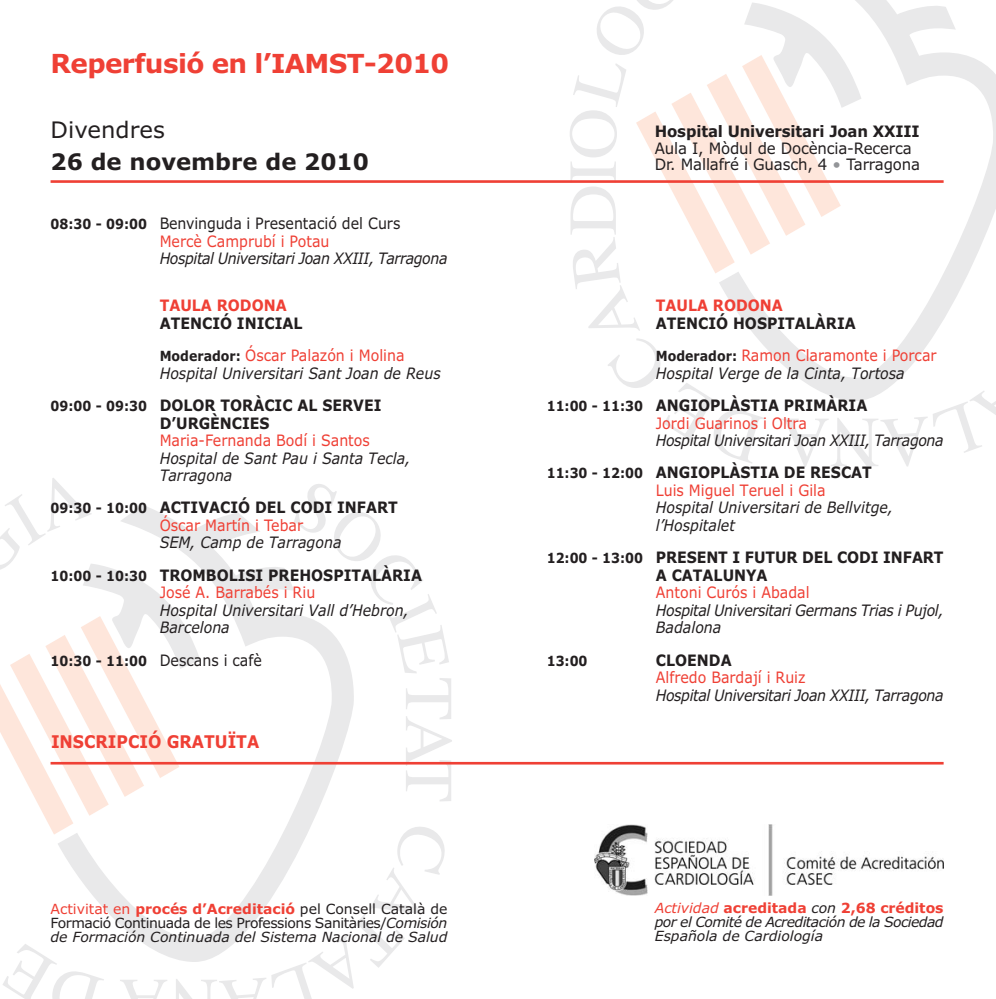
<style>
.page{position:relative;width:996px;height:999px;background:#fff}
.page>*{position:absolute;margin:0;border:0;box-sizing:border-box;transform-origin:0 0}
.t1{font:700 26.25px "Verdana";letter-spacing:-.02em;color:#ef4035}
.t2{font:700 22.75px "Verdana";color:#231f20}
.t3{font:22.75px "Verdana";color:#231f20}
.t4{font:700 17.5px "Verdana";color:#ef4035;scale:.9 1}
.t5{font:italic 15.75px/17.5px "Verdana";color:#231f20;scale:.9 1}
.t6{font:15.75px/32.4px "Verdana";color:#ef4035;scale:.9 1}
.t7{font:700 15.75px/17.5px "Verdana";color:#231f20;scale:.9 1}
.t8{font:italic 15.75px/32.4px "Verdana";letter-spacing:-.03em;color:#231f20;scale:.9 1}
.t9{font:15.75px/17.5px "Verdana";letter-spacing:-.01em;color:#231f20;scale:.9 1}
.t10{font:15.75px/16.6px "Verdana";letter-spacing:-.01em;color:#231f20;scale:.95 1}
.t11{font:italic 15.75px/17.5px "Verdana";letter-spacing:-.025em;color:#231f20;scale:.9 1}
.t12{font:700 15.75px "Verdana";color:#231f20;scale:.95 1}
.t13{font:700 15.75px "Verdana";color:#ef4035;scale:.9 1}
.t14{font:14px/14px "Verdana";letter-spacing:-.03em;color:#231f20;text-align:justify}
.t15{font:italic 14px/14px "Verdana";letter-spacing:-.04em;color:#231f20;text-align:justify}
.t16{font:700 14px "Verdana";color:#231f20;scale:.9 1}
.s1{font-weight:700;font-size:14px}
.s2{color:#ef4035}
.s3{font-weight:700;color:#231f20}
.s4{font-weight:700;font-size:14px;color:#231f20}
.s5{font-weight:700;font-style:normal;font-size:14px}
.s6{font-weight:700;font-style:normal}
.s7{font-size:14px}
.s8{font-weight:400;color:#ef4035}
.s9{font-weight:400;font-style:italic}
.s10{font-weight:700;color:#ef4035}
.s11{font-style:italic}
.s12{font-size:15.58px;color:#939598}
.s13{font-weight:700;font-style:normal;color:#ef4035}
</style>
<div class="page">
<svg style="left:0;top:478px;width:452px;height:521px"></svg>
<svg style="left:752px;top:0;width:244px;height:373px"></svg>
<svg style="left:781px;top:373px;width:215px;height:94px"></svg>
<svg style="left:608px;top:338px;width:157px;height:126px"></svg>
<svg style="left:570px;top:0;width:291px;height:331px"></svg>
<hr style="left:51px;top:762px;width:892px;height:2px;background:#ef4035">
<hr style="left:51px;top:180px;width:892px;height:3px;background:#ef4035">
<img style="left:594px;top:824px;width:350px;height:71px">
<h1 class="t1" style="left:51px;top:53px;width:400px">Reperfusió en l’IAMST-2010</h1>
<h2 class="t3" style="left:51px;top:121px;width:116px">Divendres</h2>
<h2 class="t2" style="left:51px;top:153px;width:320px">26 de novembre de 2010</h2>
<p class="t9" style="left:160px;top:216px;width:269px;text-indent:-109px"><span class="s1">08:30 - 09:00</span> Benvinguda i Presentació del Curs<br><span class="s2">Mercè Camprubí i Potau</span></p>
<p class="t8" style="left:160px;top:244px;width:321px">Hospital Universitari Joan XXIII, Tarragona</p>
<p class="t13" style="left:160px;top:299px;width:143px">TAULA RODONA</p>
<p class="t6" style="left:160px;top:308px;width:274px"><span class="s3">ATENCIÓ INICIAL<br></span><span class="s4">Moderador:</span> Óscar Palazón i Molina</p>
<p class="t5" style="left:51px;top:358px;width:435px;line-height:32.4px;text-indent:109px">Hospital Universitari Sant Joan de Reus<br><span class="s5">09:00 - 09:30</span> <span class="s6">DOLOR TORÀCIC AL SERVEI</span></p>
<p class="t7" style="left:160px;top:415px;width:124px">D’URGÈNCIES</p>
<p class="t6" style="left:160px;top:425px;width:235px">Maria-Fernanda Bodí i Santos</p>
<p class="t5" style="left:160px;top:450px;width:280px">Hospital de Sant Pau i Santa Tecla,<br>Tarragona</p>
<p class="t7" style="left:160px;top:500px;width:266px;text-indent:-109px"><span class="s7">09:30 - 10:00</span> ACTIVACIÓ DEL CODI INFART<br><span class="s8">Óscar Martín i Tebar</span></p>
<p class="t7" style="left:51px;top:528px;width:414px;line-height:32.4px;text-indent:109px"><span class="s9">SEM, Camp de Tarragona<br></span><span class="s7">10:00 - 10:30</span> TROMBOLISI PREHOSPITALÀRIA</p>
<p class="t6" style="left:160px;top:578px;width:174px">José A. Barrabés i Riu</p>
<p class="t5" style="left:160px;top:603px;width:278px">Hospital Universitari Vall d’Hebron,<br>Barcelona</p>
<p class="t9" style="left:51px;top:653px;width:236px"><span class="s1">10:30 - 11:00</span> Descans i cafè</p>
<p class="t4" style="left:51px;top:734px;width:233px">INSCRIPCIÓ GRATUÏTA</p>
<p class="t14" style="left:51px;top:903px;width:398px"><span class="s2">Activitat en</span> <span class="s10">procés d’Acreditació</span> pel Consell Català de Formació Continuada de les Professions Sanitàries/<span class="s11">Comisión de Formación Continuada del Sistema Nacional de Salud</span></p>
<p class="t12" style="left:655px;top:125px;width:280px">Hospital Universitari Joan XXIII</p>
<p class="t10" style="left:655px;top:141px;width:281px">Aula I, Mòdul de Docència-Recerca<br>Dr. Mallafré i Guasch, 4 <span class="s12">•</span> Tarragona</p>
<p class="t13" style="left:656px;top:299px;width:143px">TAULA RODONA</p>
<p class="t6" style="left:656px;top:308px;width:313px"><span class="s3">ATENCIÓ HOSPITALÀRIA<br></span><span class="s4">Moderador:</span> Ramon Claramonte i Porcar</p>
<p class="t5" style="left:547px;top:358px;width:399px;line-height:32.4px;text-indent:109px">Hospital Verge de la Cinta, Tortosa<br><span class="s5">11:00 - 11:30</span> <span class="s6">ANGIOPLÀSTIA PRIMÀRIA</span></p>
<p class="t6" style="left:656px;top:408px;width:169px">Jordi Guarinos i Oltra</p>
<p class="t8" style="left:547px;top:425px;width:443px;text-indent:109px">Hospital Universitari Joan XXIII, Tarragona<br><span class="s5">11:30 - 12:00</span> <span class="s6">ANGIOPLÀSTIA DE RESCAT</span></p>
<p class="t6" style="left:656px;top:475px;width:190px">Luis Miguel Teruel i Gila</p>
<p class="t5" style="left:656px;top:500px;width:265px">Hospital Universitari de Bellvitge, l’Hospitalet</p>
<p class="t7" style="left:656px;top:550px;width:321px;text-indent:-109px"><span class="s7">12:00 - 13:00</span> PRESENT I FUTUR DEL CODI INFART<br>A CATALUNYA</p>
<p class="t6" style="left:656px;top:578px;width:172px">Antoni Curós i Abadal</p>
<p class="t11" style="left:656px;top:603px;width:321px">Hospital Universitari Germans Trias i Pujol,<br>Badalona</p>
<p class="t16" style="left:547px;top:655px;width:47px">13:00</p>
<p class="t7" style="left:656px;top:653px;width:86px">CLOENDA</p>
<p class="t6" style="left:656px;top:663px;width:168px">Alfredo Bardají i Ruiz</p>
<p class="t8" style="left:656px;top:680px;width:321px">Hospital Universitari Joan XXIII, Tarragona</p>
<p class="t15" style="left:655px;top:902px;width:290px"><span class="s2">Actividad</span> <span class="s13">acreditada</span> con <span class="s13">2,68 créditos </span>por el Comité de Acreditación de la Sociedad Española de Cardiología</p>
</div>
